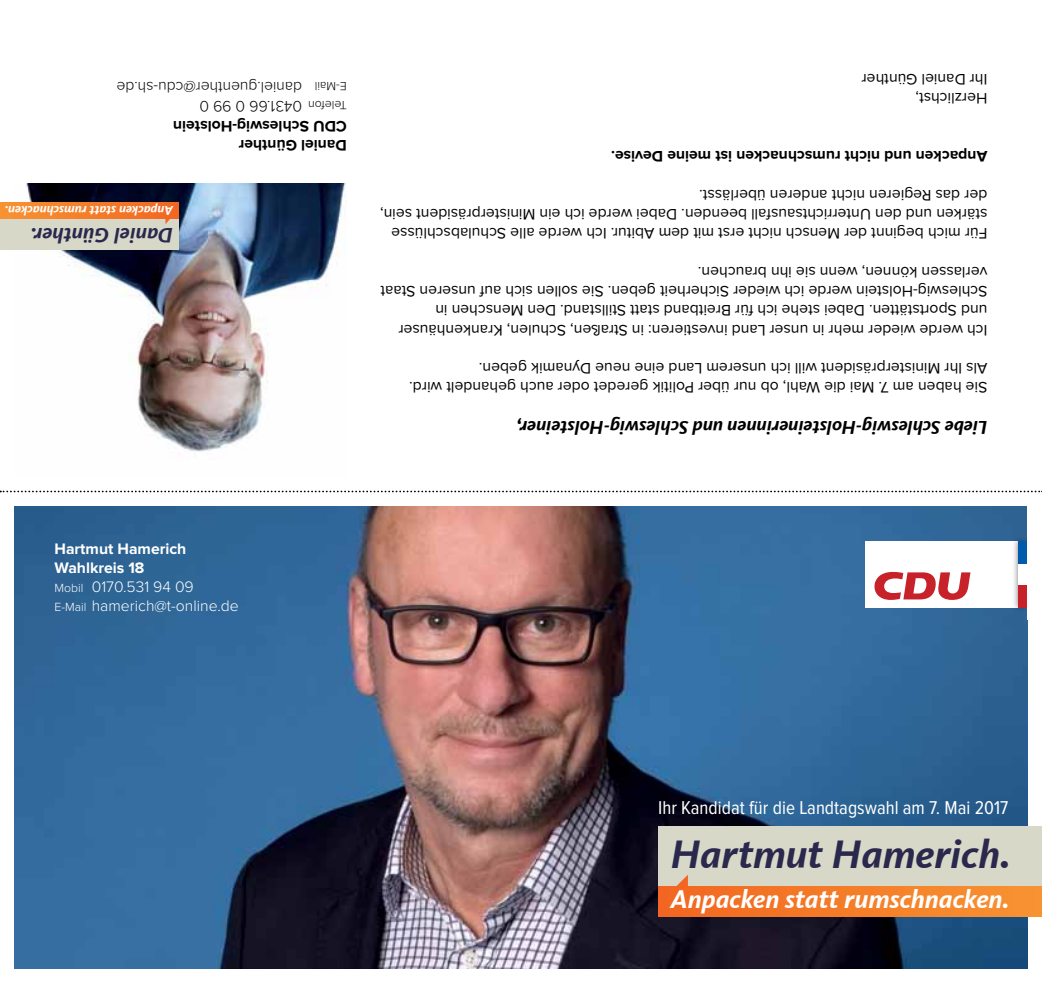
<style>
.page{position:relative;width:1042px;height:983px;background:#fff}
.page>*{position:absolute;margin:0;border:0;box-sizing:border-box;transform-origin:0 0}
.t1{font:italic 700 40.77px "CDU Kievit Tab";color:#2a284c}
.t2{font:italic 700 26.43px "CDU Kievit Tab";color:#fff}
.t3{font:italic 700 21.53px "CDU Kievit Tab";color:#2a284c}
.t4{font:italic 700 19.25px "CDU Kievit Tab";color:#000}
.t5{font:19.25px "Proxima Nova Cond";color:#fff}
.t6{font:15.75px/19.2px "Proxima Nova";color:#000}
.t7{font:700 15.75px/19.2px "Proxima Nova";color:#000}
.t8{font:300 15.75px/19.2px "Proxima Nova";color:#fff}
.t9{font:300 15.75px "Proxima Nova";color:#000}
.t10{font:italic 700 13.12px "CDU Kievit Tab";color:#fff}
.t11{font:300 12.25px "Proxima Nova";color:#000}
.s1{font-weight:700}
.s2{font-size:12.25px}
</style>
<div class="page">
<img style="left:15px;top:506px;width:1012px;height:461px">
<div style="left:658px;top:826px;width:384px;height:89px;background:#d8d8c9"></div>
<div style="left:658px;top:886px;width:384px;height:29px;background:linear-gradient(to right,#f26620,#f79432)"></div>
<svg style="left:675px;top:875px;width:13px;height:12px"></svg>
<svg style="left:0;top:490px;width:1042px;height:2px"></svg>
<div style="left:866px;top:541px;width:161px;height:66px;background:#fff"></div>
<svg style="left:874px;top:571px;width:96px;height:28px"></svg>
<div style="left:1012px;top:536px;width:19px;height:76px;background:#000;opacity:.4"></div>
<div style="left:1019px;top:541px;width:8px;height:65px;background:#fff"></div>
<div style="left:1019px;top:541px;width:8px;height:22px;background:#005baa"></div>
<div style="left:1019px;top:585px;width:8px;height:22px;background:#c7212a"></div>
<img style="left:15px;top:183px;width:331px;height:269px">
<div style="left:0;top:202px;width:179px;height:47px;background:#d8d8c9"></div>
<div style="left:0;top:202px;width:179px;height:16px;background:linear-gradient(to right,#f79332,#f26620)"></div>
<svg style="left:165px;top:217px;width:6px;height:7px"></svg>
<div style="left:1027px;top:502px;width:15px;height:117px;background:#fff"></div>
<p class="t9" style="left:302px;top:94px;width:187px;rotate:-180deg">daniel.guenther@cdu-sh.de</p>
<p class="t11" style="left:347px;top:92px;width:33px;rotate:-180deg">E-Mail</p>
<p class="t9" style="left:302px;top:114px;width:104px;rotate:-180deg">0431.66 0 99 0</p>
<p class="t11" style="left:347px;top:111px;width:40px;rotate:-180deg">Telefon</p>
<p class="t7" style="left:347px;top:154px;width:175px;rotate:-180deg">Daniel Günther<br>CDU Schleswig-Holstein</p>
<p class="t10" style="left:173px;top:218px;width:170px;rotate:-180deg">Anpacken statt rumschnacken.</p>
<h3 class="t3" style="left:173px;top:248px;width:144px;rotate:-180deg">Daniel Günther.</h3>
<p class="t6" style="left:987px;top:108px;width:127px;rotate:-180deg">Herzlichst,<br>Ihr Daniel Günther</p>
<p class="t7" style="left:987px;top:165px;width:378px;rotate:-180deg">Anpacken und nicht rumschnacken ist meine Devise.</p>
<p class="t6" style="left:987px;top:242px;width:609px;rotate:-180deg">Für mich beginnt der Mensch nicht erst mit dem Abitur. Ich werde alle Schulabschlüsse stärken und den Unterrichtsausfall beenden. Dabei werde ich ein Ministerpräsident sein, der das Regieren nicht anderen überlässt.</p>
<p class="t6" style="left:987px;top:339px;width:608px;rotate:-180deg">Ich werde wieder mehr in unser Land investieren: in Straßen, Schulen, Krankenhäuser und Sportstätten. Dabei stehe ich für Breitband statt Stillstand. Den Menschen in Schleswig-Holstein werde ich wieder Sicherheit geben. Sie sollen sich auf unseren Staat verlassen können, wenn sie ihn brauchen.</p>
<p class="t6" style="left:987px;top:396px;width:579px;rotate:-180deg">Sie haben am 7. Mai die Wahl, ob nur über Politik geredet oder auch gehandelt wird.<br>Als Ihr Ministerpräsident will ich unserem Land eine neue Dynamik geben.</p>
<p class="t4" style="left:987px;top:439px;width:472px;rotate:-180deg">Liebe Schleswig-Holsteinerinnen und Schleswig-Holsteiner,</p>
<p class="t8" style="left:55px;top:539px;width:186px"><span class="s1">Hartmut Hamerich<br>Wahlkreis 18<br></span><span class="s2">Mobil</span> 0170.531 94 09<br><span class="s2">E-Mail</span> hamerich@t-online.de</p>
<p class="t5" style="left:658px;top:798px;width:352px">Ihr Kandidat für die Landtagswahl am 7. Mai 2017</p>
<h1 class="t1" style="left:670px;top:829px;width:342px">Hartmut Hamerich.</h1>
<h2 class="t2" style="left:670px;top:883px;width:341px">Anpacken statt rumschnacken.</h2>
</div>
